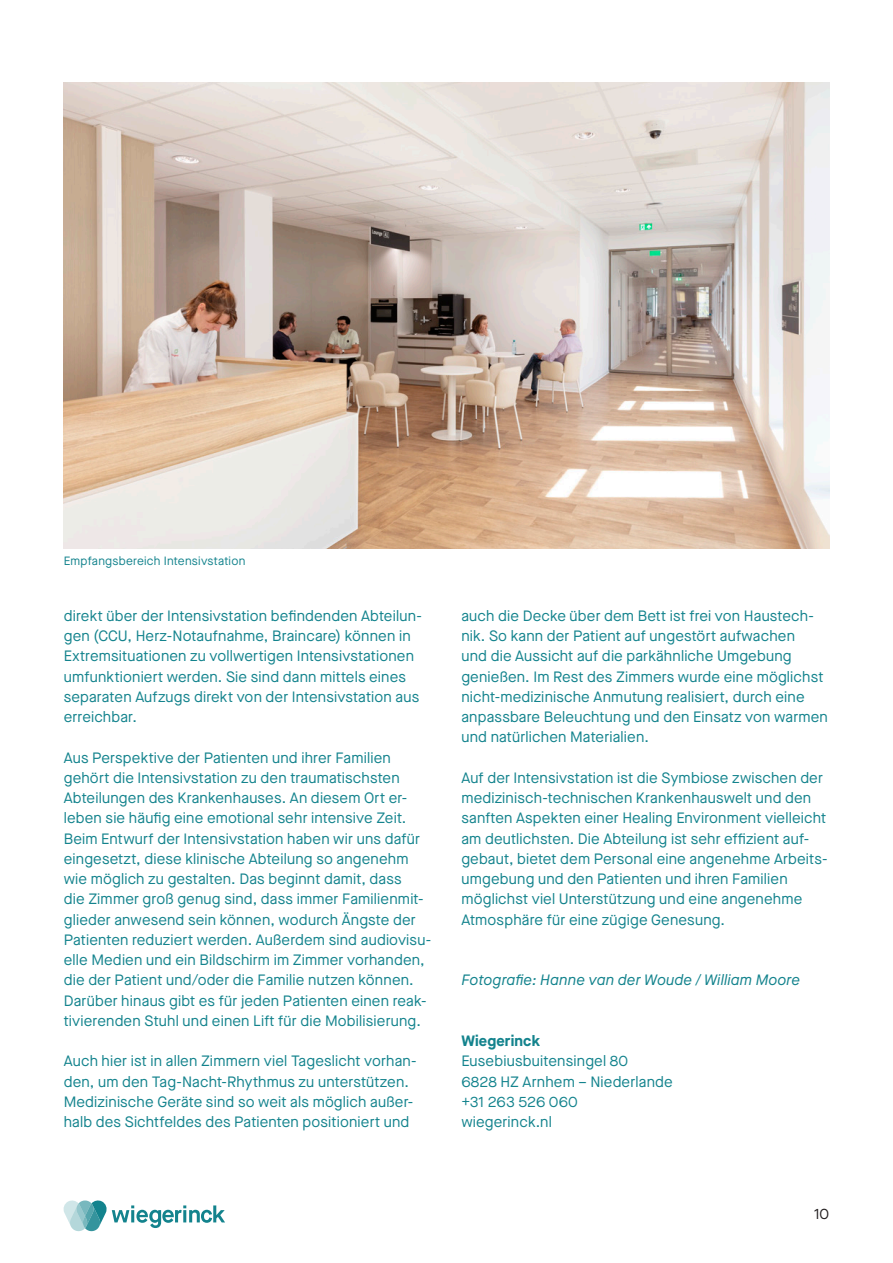
<style>
.page{position:relative;width:893px;height:1263px;background:#fff}
.page>*{position:absolute;margin:0;border:0;box-sizing:border-box;transform-origin:0 0}
.Broodtekst_-_DE{font:15px/20.2px "Maison Neue";letter-spacing:.01em;color:#13838d}
.Broodtekst_-_NL{font:15px "Maison Neue";letter-spacing:.01em;color:#13838d}
.Broodtekst_-_DE-2{font:italic 15px "Maison Neue";letter-spacing:.01em;color:#13838d}
.Broodtekst_-_NL-2{font:700 15px "Maison Neue";letter-spacing:.01em;color:#13838d}
.t1{font:15px "Maison Neue";color:#231f20}
.Onderschrift{font:12px "Maison Neue";letter-spacing:.02em;color:#13838d}
</style>
<div class="page">
<img style="left:64px;top:83px;width:765px;height:466px">
<svg style="left:64px;top:1200px;width:161px;height:31px"></svg>
<p class="Onderschrift" style="left:64px;top:553px;width:183px">Empfangsbereich Intensivstation</p>
<p class="Broodtekst_-_DE" style="left:64px;top:605px;width:360px">direkt über der Intensivstation befindenden Abteilun&shy;gen (CCU, Herz-Notaufnahme, Braincare) können in Extremsituationen zu vollwertigen Intensivstationen umfunktioniert werden. Sie sind dann mittels eines separaten Aufzugs direkt von der Intensivstation aus erreichbar.</p>
<p class="Broodtekst_-_DE" style="left:64px;top:747px;width:369px">Aus Perspektive der Patienten und ihrer Familien gehört die Intensivstation zu den traumatischsten Abteilungen des Krankenhauses. An diesem Ort er&shy;leben sie häufig eine emotional sehr intensive Zeit.<br>Beim Entwurf der Intensivstation haben wir uns dafür eingesetzt, diese klinische Abteilung so angenehm wie möglich zu gestalten. Das beginnt damit, dass<br>die Zimmer groß genug sind, dass immer Familienmit&shy;glieder anwesend sein können, wodurch Ängste der Patienten reduziert werden. Außerdem sind audiovisu&shy;elle Medien und ein Bildschirm im Zimmer vorhanden, die der Patient und/oder die Familie nutzen können.<br>Darüber hinaus gibt es für jeden Patienten einen reak&shy;tivierenden Stuhl und einen Lift für die Mobilisierung.</p>
<p class="Broodtekst_-_DE" style="left:64px;top:1051px;width:354px">Auch hier ist in allen Zimmern viel Tageslicht vorhan&shy;den, um den Tag-Nacht-Rhythmus zu unterstützen.<br>Medizinische Geräte sind so weit als möglich außer&shy;halb des Sichtfeldes des Patienten positioniert und</p>
<p class="Broodtekst_-_DE" style="left:461px;top:605px;width:368px">auch die Decke über dem Bett ist frei von Haustech&shy;nik. So kann der Patient auf ungestört aufwachen<br>und die Aussicht auf die parkähnliche Umgebung genießen. Im Rest des Zimmers wurde eine möglichst nicht-medizinische Anmutung realisiert, durch eine anpassbare Beleuchtung und den Einsatz von warmen und natürlichen Materialien.</p>
<p class="Broodtekst_-_DE" style="left:461px;top:767px;width:368px">Auf der Intensivstation ist die Symbiose zwischen der medizinisch-technischen Krankenhauswelt und den sanften Aspekten einer Healing Environment vielleicht am deutlichsten. Die Abteilung ist sehr effizient auf&shy;gebaut, bietet dem Personal eine angenehme Arbeits&shy;umgebung und den Patienten und ihren Familien möglichst viel Unterstützung und eine angenehme Atmosphäre für eine zügige Genesung.</p>
<p class="Broodtekst_-_DE-2" style="left:461px;top:970px;width:340px">Fotografie: Hanne van der Woude / William Moore</p>
<p class="Broodtekst_-_NL-2" style="left:461px;top:1030px;width:80px">Wiegerinck</p>
<p class="Broodtekst_-_NL" style="left:461px;top:1051px;width:168px">Eusebiusbuitensingel 80</p>
<p class="Broodtekst_-_NL" style="left:461px;top:1071px;width:213px">6828 HZ Arnhem – Niederlande</p>
<p class="Broodtekst_-_NL" style="left:461px;top:1091px;width:118px">+31 263 526 060</p>
<p class="Broodtekst_-_NL" style="left:461px;top:1112px;width:92px">wiegerinck.nl</p>
<p class="t1" style="left:814px;top:1204px;width:17px">10</p>
</div>
